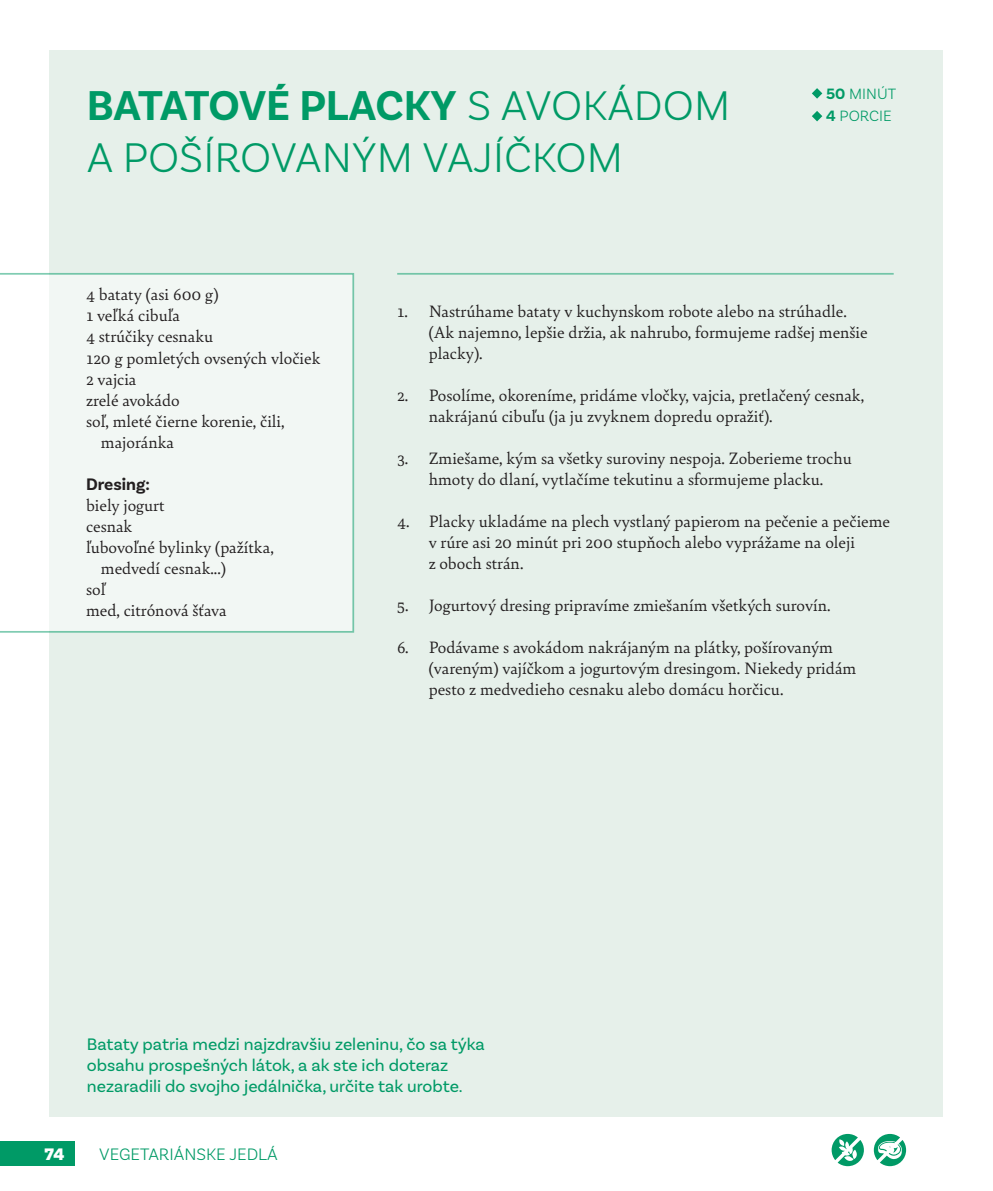
<style>
.page{position:relative;width:993px;height:1191px;background:#fff}
.page>*{position:absolute;margin:0;border:0;box-sizing:border-box;transform-origin:0 0}
.t1{font:300 43.75px/52.5px "Basic Sans";color:#009a66}
.t2{font:17.5px/21px "Bely";color:#231f20}
.t3{font:17.5px/21px "Basic Sans";color:#009a66}
.t4{font:300 17.5px "Basic Sans";color:#009a66}
.t5{font:700 17.5px "Basic Sans";color:#231f20}
.t6{font:900 17.5px "Basic Sans";color:#fff}
.t7{font:300 15.75px/22.8px "Basic Sans";color:#009a66}
.s1{font-weight:700}
</style>
<div class="page">
<div style="left:0;top:1141px;width:74px;height:25px;background:#009a66"></div>
<div style="left:50px;top:50px;width:893px;height:1066px;background:#e6f0ea"></div>
<svg style="left:812px;top:88px;width:10px;height:11px"></svg>
<svg style="left:812px;top:111px;width:10px;height:10px"></svg>
<hr style="left:397px;top:273px;width:496px;height:2px;background:#009a66">
<svg style="left:0;top:273px;width:354px;height:359px;fill:#f2f7f4"></svg>
<svg style="left:831px;top:1134px;width:32px;height:32px"></svg>
<svg style="left:873px;top:1134px;width:32px;height:32px"></svg>
<h1 class="t1" style="left:87px;top:78px;width:644px"><span class="s1">BATATOVÉ PLACKY</span> S AVOKÁDOM<br>A POŠÍROVANÝM VAJÍČKOM</h1>
<p class="t7" style="left:825px;top:82px;width:71px"><span class="s1">50</span> MINÚT<br><span class="s1">4</span> PORCIE</p>
<p class="t2" style="left:86px;top:283px;width:134px">4 bataty (asi 600 g)</p>
<p class="t2" style="left:86px;top:304px;width:96px">1 veľká cibuľa</p>
<p class="t2" style="left:86px;top:325px;width:129px">4 strúčiky cesnaku</p>
<p class="t2" style="left:86px;top:346px;width:236px">120 g pomletých ovsených vločiek</p>
<p class="t2" style="left:86px;top:367px;width:52px">2 vajcia</p>
<p class="t2" style="left:86px;top:388px;width:95px">zrelé avokádo</p>
<p class="t2" style="left:86px;top:409px;width:200px">soľ, mleté čierne korenie, čili,</p>
<p class="t2" style="left:101px;top:430px;width:75px">majoránka</p>
<p class="t5" style="left:86px;top:473px;width:65px">Dresing:</p>
<p class="t2" style="left:86px;top:493px;width:80px">biely jogurt</p>
<p class="t2" style="left:86px;top:514px;width:48px">cesnak</p>
<p class="t2" style="left:86px;top:535px;width:189px">ľubovoľné bylinky (pažítka,</p>
<p class="t2" style="left:101px;top:556px;width:126px">medvedí cesnak...)</p>
<p class="t2" style="left:86px;top:577px;width:22px">soľ</p>
<p class="t2" style="left:86px;top:598px;width:142px">med, citrónová šťava</p>
<p class="t2" style="left:428px;top:300px;width:440px;text-indent:-32px">1. Nastrúhame bataty v kuchynskom robote alebo na strúhadle. (Ak najemno, lepšie držia, ak nahrubo, formujeme radšej menšie placky).</p>
<p class="t2" style="left:428px;top:384px;width:437px;text-indent:-32px">2. Posolíme, okoreníme, pridáme vločky, vajcia, pretlačený cesnak, nakrájanú cibuľu (ja ju zvyknem dopredu opražiť).</p>
<p class="t2" style="left:397px;top:447px;width:456px;text-align:center">3. Zmiešame, kým sa všetky suroviny nespoja. Zoberieme trochu hmoty do dlaní, vytlačíme tekutinu a sformujeme placku.</p>
<p class="t2" style="left:428px;top:510px;width:463px;text-indent:-32px">4. Placky ukladáme na plech vystlaný papierom na pečenie a pečieme v rúre asi 20 minút pri 200 stupňoch alebo vyprážame na oleji<br>z oboch strán.</p>
<p class="t2" style="left:397px;top:594px;width:434px">5. Jogurtový dresing pripravíme zmiešaním všetkých surovín.</p>
<p class="t2" style="left:428px;top:636px;width:429px;text-indent:-32px">6. Podávame s avokádom nakrájaným na plátky, pošírovaným (vareným) vajíčkom a jogurtovým dresingom. Niekedy pridám pesto z medvedieho cesnaku alebo domácu horčicu.</p>
<p class="t3" style="left:87px;top:1033px;width:399px">Bataty patria medzi najzdravšiu zeleninu, čo sa týka obsahu prospešných látok, a ak ste ich doteraz nezaradili do svojho jedálnička, určite tak urobte.</p>
<p class="t6" style="left:44px;top:1143px;width:22px">74</p>
<p class="t4" style="left:99px;top:1143px;width:180px">VEGETARIÁNSKE JEDLÁ</p>
</div>
